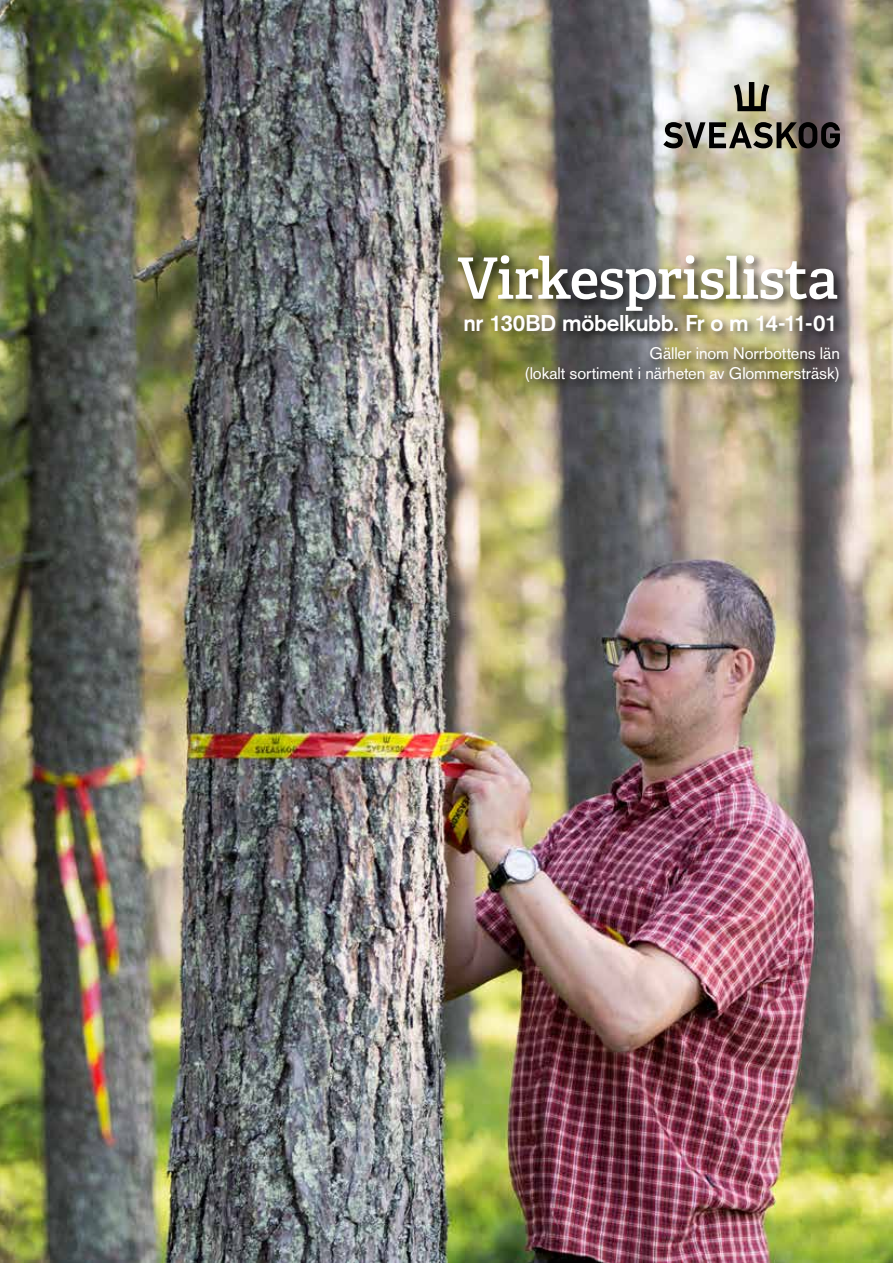
<style>
.page{position:relative;width:893px;height:1263px;background:#fff}
.page>*{position:absolute;margin:0;border:0;box-sizing:border-box;transform-origin:0 0}
.t1{font:600 57px "Adelle";letter-spacing:-.02em;color:#fff}
.t2{font:700 22.5px "Akzidenz Grotesk";letter-spacing:-.015em;color:#fff}
.t3{font:16.5px/19.5px "Akzidenz Grotesk";letter-spacing:-.01em;color:#fff;text-align:right}
</style>
<div class="page">
<img style="left:0;top:0;width:893px;height:1263px">
<div style="left:522px;top:344px;width:329px;height:49px;background:#000;opacity:.75"></div>
<div style="left:454px;top:251px;width:395px;height:72px;background:#000;opacity:.75"></div>
<div style="left:461px;top:311px;width:385px;height:32px;background:#000;opacity:.75"></div>
<svg style="left:663px;top:122px;width:177px;height:26px;background:#5f5c55"></svg>
<svg style="left:734px;top:82px;width:35px;height:29px"></svg>
<h1 class="t1" style="left:457px;top:243px;width:382px">Virkesprislista</h1>
<h2 class="t2" style="left:581px;top:310px;width:94px">nr 130BD</h2>
<p class="t3" style="left:525px;top:344px;width:317px">Gäller inom Norrbottens län<br>(lokalt sortiment i närheten av Glommersträsk)</p>
<h2 class="t2" style="left:463px;top:310px;width:375px">nr 130BD möbelkubb. Fr o m 14-11-01</h2>
<p class="t3" style="left:645px;top:344px;width:196px">Gäl er inom Nor bot ens län.</p>
</div>
